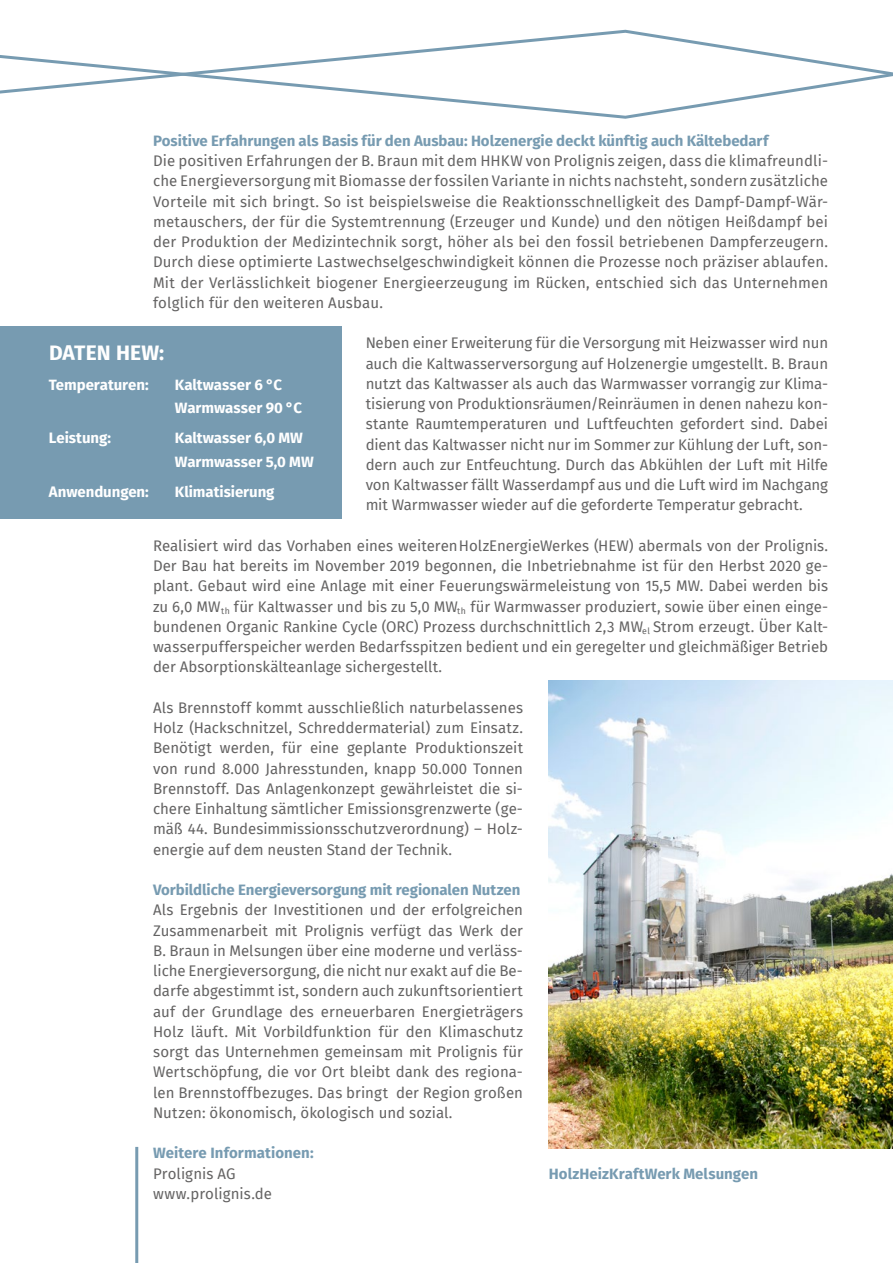
<style>
.page{position:relative;width:893px;height:1263px;background:#fff}
.page>*{position:absolute;margin:0;border:0;box-sizing:border-box;transform-origin:0 0}
.t1{font:700 21px "Fira Sans";letter-spacing:.005em;color:#fff}
.t2{font:15px/20.2px "Fira Sans";color:#646363;text-align:justify}
.t3{font:700 15px "Fira Sans";letter-spacing:-.005em;color:#779bb1}
.t4{font:700 15px/22.5px "Fira Sans";letter-spacing:-.005em;color:#fff}
</style>
<div class="page">
<svg style="left:0;top:29px;width:893px;height:90px"></svg>
<img style="left:549px;top:680px;width:344px;height:469px">
<div style="left:0;top:326px;width:342px;height:193px;background:#779bb1"></div>
<hr style="left:135px;top:1147px;width:3px;height:116px;background:#779bb1">
<p class="t3" style="left:153px;top:128px;width:617px">Positive Erfahrungen als Basis für den Ausbau: Holzenergie deckt künftig auch Kältebedarf</p>
<p class="t2" style="left:153px;top:150px;width:677px">Die positiven Erfahrungen der B. Braun mit dem HHKW von Prolignis zeigen, dass die klimafreundli&shy;che Energieversorgung mit Biomasse der fossilen Variante in nichts nachsteht, sondern zusätzliche Vorteile mit sich bringt. So ist beispielsweise die Reaktionsschnelligkeit des Dampf-Dampf-Wär&shy;metauschers, der für die Systemtrennung (Erzeuger und Kunde) und den nötigen Heißdampf bei der Produktion der Medizintechnik sorgt, höher als bei den fossil betriebenen Dampferzeugern.<br>Durch diese optimierte Lastwechselgeschwindigkeit können die Prozesse noch präziser ablaufen.<br>Mit der Verlässlichkeit biogener Energieerzeugung im Rücken, entschied sich das Unternehmen folglich für den weiteren Ausbau.</p>
<p class="t2" style="left:366px;top:333px;width:464px">Neben einer Erweiterung für die Versorgung mit Heizwasser wird nun auch die Kaltwasserversorgung auf Holzenergie umgestellt. B. Braun nutzt das Kaltwasser als auch das Warmwasser vorrangig zur Klima&shy;tisierung von Produktionsräumen/Reinräumen in denen nahezu kon&shy;stante Raumtemperaturen und Luftfeuchten gefordert sind. Dabei dient das Kaltwasser nicht nur im Sommer zur Kühlung der Luft, son&shy;dern auch zur Entfeuchtung. Durch das Abkühlen der Luft mit Hilfe von Kaltwasser fällt Wasserdampf aus und die Luft wird im Nachgang mit Warmwasser wieder auf die geforderte Temperatur gebracht.</p>
<p class="t2" style="left:153px;top:535px;width:677px">Realisiert wird das Vorhaben eines weiteren HolzEnergieWerkes (HEW) abermals von der Prolignis.<br>Der Bau hat bereits im November 2019 begonnen, die Inbetriebnahme ist für den Herbst 2020 ge&shy;plant. Gebaut wird eine Anlage mit einer Feuerungswärmeleistung von 15,5 MW. Dabei werden bis zu 6,0 MW<sub>th</sub> für Kaltwasser und bis zu 5,0 MW<sub>th</sub> für Warmwasser produziert, sowie über einen einge&shy;bundenen Organic Rankine Cycle (ORC) Prozess durchschnittlich 2,3 MW<sub>el</sub> Strom erzeugt. Über Kalt&shy;wasserpufferspeicher werden Bedarfsspitzen bedient und ein geregelter und gleichmäßiger Betrieb der Absorptionskälteanlage sichergestellt.</p>
<p class="t2" style="left:153px;top:697px;width:371px">Als Brennstoff kommt ausschließlich naturbelassenes Holz (Hackschnitzel, Schreddermaterial) zum Einsatz.<br>Benötigt werden, für eine geplante Produktionszeit von rund 8.000 Jahresstunden, knapp 50.000 Tonnen Brennstoff. Das Anlagenkonzept gewährleistet die si&shy;chere Einhaltung sämtlicher Emissionsgrenzwerte (ge&shy;mäß 44. Bundesimmissionsschutzverordnung) – Holz&shy;energie auf dem neusten Stand der Technik.</p>
<p class="t3" style="left:153px;top:877px;width:369px">Vorbildliche Energieversorgung mit regionalen Nutzen</p>
<p class="t2" style="left:153px;top:900px;width:371px">Als Ergebnis der Investitionen und der erfolgreichen Zusammenarbeit mit Prolignis verfügt das Werk der B. Braun in Melsungen über eine moderne und verläss&shy;liche Energieversorgung, die nicht nur exakt auf die Be&shy;darfe abgestimmt ist, sondern auch zukunftsorientiert auf der Grundlage des erneuerbaren Energieträgers Holz läuft. Mit Vorbildfunktion für den Klimaschutz sorgt das Unternehmen gemeinsam mit Prolignis für Wertschöpfung, die vor Ort bleibt dank des regiona&shy;len Brennstoffbezuges. Das bringt der Region großen Nutzen: ökonomisch, ökologisch und sozial.</p>
<p class="t3" style="left:153px;top:1140px;width:162px">Weitere Informationen:</p>
<p class="t2" style="left:153px;top:1163px;width:121px">Prolignis AG www.prolignis.de</p>
<p class="t3" style="left:549px;top:1161px;width:211px">HolzHeizKraftWerk Melsungen</p>
<h1 class="t1" style="left:49px;top:335px;width:117px">DATEN HEW:</h1>
<p class="t4" style="left:49px;top:373px;width:101px">Temperaturen:</p>
<p class="t4" style="left:175px;top:373px;width:129px">Kaltwasser 6 °C<br>Warmwasser 90 °C</p>
<p class="t4" style="left:49px;top:425px;width:64px">Leistung:</p>
<p class="t4" style="left:175px;top:425px;width:140px;line-height:24px">Kaltwasser 6,0 MW<br>Warmwasser 5,0 MW</p>
<p class="t4" style="left:49px;top:479px;width:101px">Anwendungen:</p>
<p class="t4" style="left:175px;top:479px;width:101px">Klimatisierung</p>
</div>
